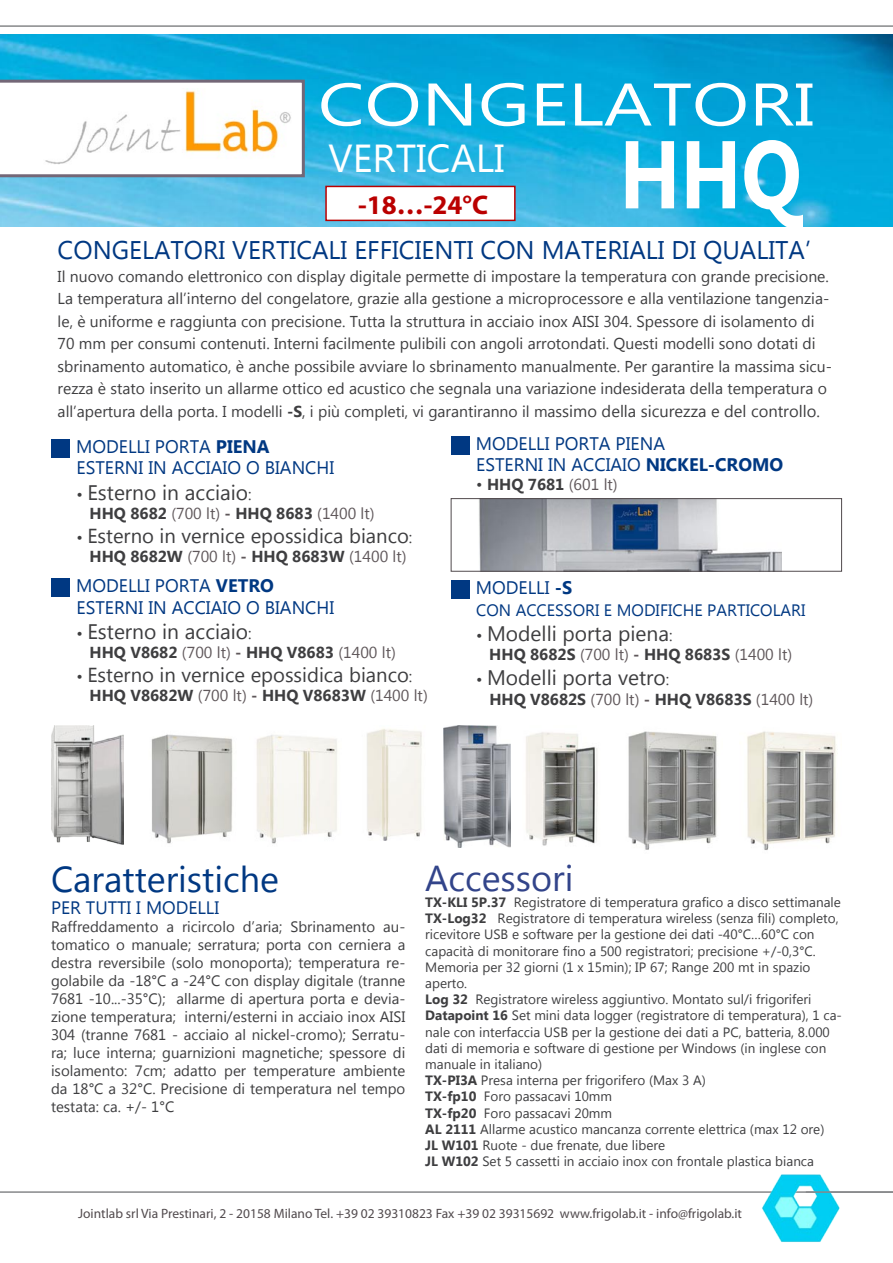
<style>
.page{position:relative;width:893px;height:1263px;background:#fff}
.page>*{position:absolute;margin:0;border:0;box-sizing:border-box;transform-origin:0 0}
.t1{font:700 96px "Lao UI";color:#fff;scale:.83 1}
.t2{font:60px "Lao UI";color:#fff;scale:1.26 1}
.t3{font:39px "Lao UI";color:#fff}
.t4{font:36px "Lao UI";color:#003882}
.t5{font:36px "Lao UI";color:#32448a}
.t6{font:700 27px "Myriad Pro";color:#ba0000}
.t7{font:25.5px "Lao UI";color:#003882}
.t8{font:21px "Lao UI";color:#3e3e40}
.t9{font:20.25px "Lao UI";color:#3e3e40}
.t10{font:18.15px/21.8px "Lao UI";color:#003882}
.t11{font:18px "Lao UI";color:#003882}
.t12{font:16.5px "Lao UI";color:#003882}
.t13{font:700 15.9px "Lao UI";color:#3e3e40}
.t14{font:15.9px "Lao UI";color:#5f575a}
.t15{font:15.75px/22.5px "Lao UI";color:#3e3e40}
.t16{font:15px/18px "Lao UI";color:#3e3e40;text-align:justify}
.t17{font:13.5px/16.2px "Lao UI";color:#3e3e40}
.t18{font:13.5px "Myriad Pro";color:#514a4d}
.s1{font-weight:700}
.s2{font-size:16.5px}
.s3{font-size:15.9px}
.s4{font-weight:700;color:#3e3e40}
.s5{font-weight:400;color:#5f575a}
.s6{color:#5f575a}
.s7{font-weight:400}
</style>
<div class="page">
<img style="left:0;top:34px;width:893px;height:192px">
<hr style="left:0;top:25px;width:893px;height:2px;background:#87888a">
<svg style="left:0;top:80px;width:305px;height:97px"></svg>
<hr style="left:0;top:1191px;width:893px;height:2px;background:#87888a">
<img style="left:761px;top:1174px;width:79px;height:68px">
<hr style="left:806px;top:1191px;width:87px;height:2px;background:#87888a">
<div style="left:326px;top:186px;width:189px;height:34px;background:#fff"></div>
<div style="left:325px;top:186px;width:191px;height:35px;border:2px solid #ba0000"></div>
<div style="left:51px;top:439px;width:19px;height:19px;background:#003882"></div>
<div style="left:51px;top:578px;width:19px;height:19px;background:#003882"></div>
<div style="left:451px;top:436px;width:19px;height:19px;background:#003882"></div>
<div style="left:451px;top:580px;width:19px;height:19px;background:#003882"></div>
<img style="left:51px;top:726px;width:73px;height:118px">
<img style="left:151px;top:734px;width:82px;height:110px">
<img style="left:367px;top:728px;width:55px;height:113px">
<img style="left:256px;top:735px;width:81px;height:109px">
<img style="left:444px;top:726px;width:67px;height:121px">
<img style="left:526px;top:732px;width:72px;height:114px">
<img style="left:628px;top:731px;width:89px;height:119px">
<img style="left:747px;top:731px;width:89px;height:119px">
<img style="left:479px;top:500px;width:302px;height:70px">
<div style="left:451px;top:498px;width:391px;height:74px;border:1px solid #514a4d"></div>
<h2 class="t2" style="left:318px;top:64px;width:395px">CONGELATORI</h2>
<h3 class="t3" style="left:329px;top:132px;width:178px">VERTICALI</h3>
<h1 class="t1" style="left:619px;top:110px;width:221px">HHQ</h1>
<h3 class="t6" style="left:358px;top:187px;width:132px">-18…-24°C</h3>
<h3 class="t7" style="left:58px;top:233px;width:755px">CONGELATORI VERTICALI EFFICIENTI CON MATERIALI DI QUALITA’</h3>
<p class="t15" style="left:58px;top:264px;width:776px">Il nuovo comando elettronico con display digitale permette di impostare la temperatura con grande precisione.<br>La temperatura all’interno del congelatore, grazie alla gestione a microprocessore e alla ventilazione tangenzia&shy;le, è uniforme e raggiunta con precisione. Tutta la struttura in acciaio inox AISI 304. Spessore di isolamento di 70 mm per consumi contenuti. Interni facilmente pulibili con angoli arrotondati. Questi modelli sono dotati di sbrinamento automatico, è anche possibile avviare lo sbrinamento manualmente. Per garantire la massima sicu&shy;rezza è stato inserito un allarme ottico ed acustico che segnala una variazione indesiderata della temperatura o all’apertura della porta. I modelli <span class="s1">-S</span>, i più completi, vi garantiranno il mas<span class="s2">simo della sicurezza e del controllo.</span></p>
<h3 class="t10" style="left:76px;top:434px;width:260px">MODELLI PORTA <span class="s1">PIENA<br></span>ESTERNI IN ACCIAIO O BIANCHI</h3>
<h3 class="t8" style="left:77px;top:478px;width:177px"><span class="s3">•</span> Esterno in acciaio<span class="s3">:</span></h3>
<p class="t14" style="left:90px;top:502px;width:287px"><span class="s4">HHQ 8682</span> (700 lt) <span class="s1">-</span> <span class="s4">HHQ 8683</span> (1400 lt)</p>
<h3 class="t9" style="left:77px;top:522px;width:337px"><span class="s3">•</span> Esterno in vernice epossidica bianco<span class="s3">:</span></h3>
<p class="t13" style="left:90px;top:546px;width:318px">HHQ 8682W <span class="s5">(700 lt)</span> <span class="s6">-</span> HHQ 8683W <span class="s5">(1400 lt)</span></p>
<h3 class="t10" style="left:76px;top:574px;width:260px">MODELLI PORTA <span class="s1">VETRO<br></span>ESTERNI IN ACCIAIO O BIANCHI</h3>
<h3 class="t8" style="left:77px;top:617px;width:177px"><span class="s3">•</span> Esterno in acciaio<span class="s3">:</span></h3>
<p class="t13" style="left:90px;top:642px;width:308px">HHQ V8682 <span class="s5">(700 lt)</span> <span class="s6">-</span> HHQ V8683 <span class="s5">(1400 lt)</span></p>
<h3 class="t9" style="left:77px;top:662px;width:337px"><span class="s3">•</span> Esterno in vernice epossidica bianco<span class="s3">:</span></h3>
<p class="t13" style="left:90px;top:685px;width:340px">HHQ V8682W <span class="s5">(700 lt)</span> <span class="s6">-</span> HHQ V8683W <span class="s5">(1400 lt)</span></p>
<h3 class="t10" style="left:476px;top:431px;width:309px">MODELLI PORTA PIENA<br>ESTERNI IN ACCIAIO <span class="s1">NICKEL-CROMO</span></h3>
<p class="t13" style="left:476px;top:474px;width:143px"><span class="s7">•</span> HHQ 7681 <span class="s5">(601 lt)</span></p>
<h3 class="t10" style="left:476px;top:576px;width:98px">MODELLI <span class="s1">-S</span></h3>
<p class="t12" style="left:476px;top:599px;width:331px">CON ACCESSORI E MODIFICHE PARTICOLARI</p>
<h3 class="t8" style="left:476px;top:620px;width:198px"><span class="s3">•</span> Modelli porta piena<span class="s3">:</span></h3>
<p class="t13" style="left:489px;top:644px;width:304px">HHQ 8682S <span class="s5">(700 lt)</span> <span class="s6">-</span> HHQ 8683S <span class="s5">(1400 lt)</span></p>
<h3 class="t8" style="left:476px;top:664px;width:195px"><span class="s3">•</span> Modelli porta vetro<span class="s3">:</span></h3>
<p class="t13" style="left:489px;top:688px;width:326px">HHQ V8682S <span class="s5">(700 lt)</span> <span class="s6">-</span> HHQ V8683S <span class="s5">(1400 lt)</span></p>
<h3 class="t4" style="left:51px;top:855px;width:229px">Caratteristiche</h3>
<h3 class="t11" style="left:51px;top:895px;width:170px">PER TUTTI I MODELLI</h3>
<p class="t16" style="left:51px;top:917px;width:356px">Raffreddamento a ricircolo d’aria; Sbrinamento au&shy;tomatico o manuale; serratura; porta con cerniera a destra reversibile (solo monoporta); temperatura re&shy;golabile da -18°C a -24°C con display digitale (tranne 7681 -10...-35°C); allarme di apertura porta e devia&shy;zione temperatura; interni/esterni in acciaio inox AISI 304 (tranne 7681 - acciaio al nickel-cromo); Serratu&shy;ra; luce interna; guarnizioni magnetiche; spessore di isolamento: 7cm; adatto per temperature ambiente da 18°C a 32°C. Precisione di temperatura nel tempo testata: ca. +/- 1°C</p>
<h3 class="t5" style="left:425px;top:854px;width:150px">Accessori</h3>
<p class="t17" style="left:425px;top:893px;width:418px"><span class="s1">TX-KLI 5P.37</span> Registratore di temperatura grafico a disco settimanale <span class="s1">TX-Log32</span> Registratore di temperatura wireless (senza fili) completo, ricevitore USB e software per la gestione dei dati -40°C…60°C con capacità di monitorare fino a 500 registratori; precisione +/-0,3°C.<br>Memoria per 32 giorni (1 x 15min); IP 67; Range 200 mt in spazio aperto.<br><span class="s1">Log 32</span> Registratore wireless aggiuntivo. Montato sul/i frigoriferi <span class="s1">Datapoint 16</span> Set mini data logger (registratore di temperatura), 1 ca&shy;nale con interfaccia USB per la gestione dei dati a PC, batteria, 8.000 dati di memoria e software di gestione per Windows (in inglese con manuale in italiano)<br><span class="s1">TX-PI3A</span> Presa interna per frigorifero (Max 3 A)<br><span class="s1">TX-fp10</span> Foro passacavi 10mm<br><span class="s1">TX-fp20</span> Foro passacavi 20mm<br><span class="s1">AL 2111</span> Allarme acustico mancanza corrente elettrica (max 12 ore)<br><span class="s1">JL W101</span> Ruote - due frenate, due libere<br><span class="s1">JL W102</span> Set 5 cassetti in acciaio inox con frontale plastica bianca</p>
<p class="t18" style="left:78px;top:1205px;width:665px">Jointlab srl Via Prestinari, 2 - 20158 Milano Tel. +39 02 39310823 Fax +39 02 39315692 www.frigolab.it - info@frigolab.it</p>
</div>
